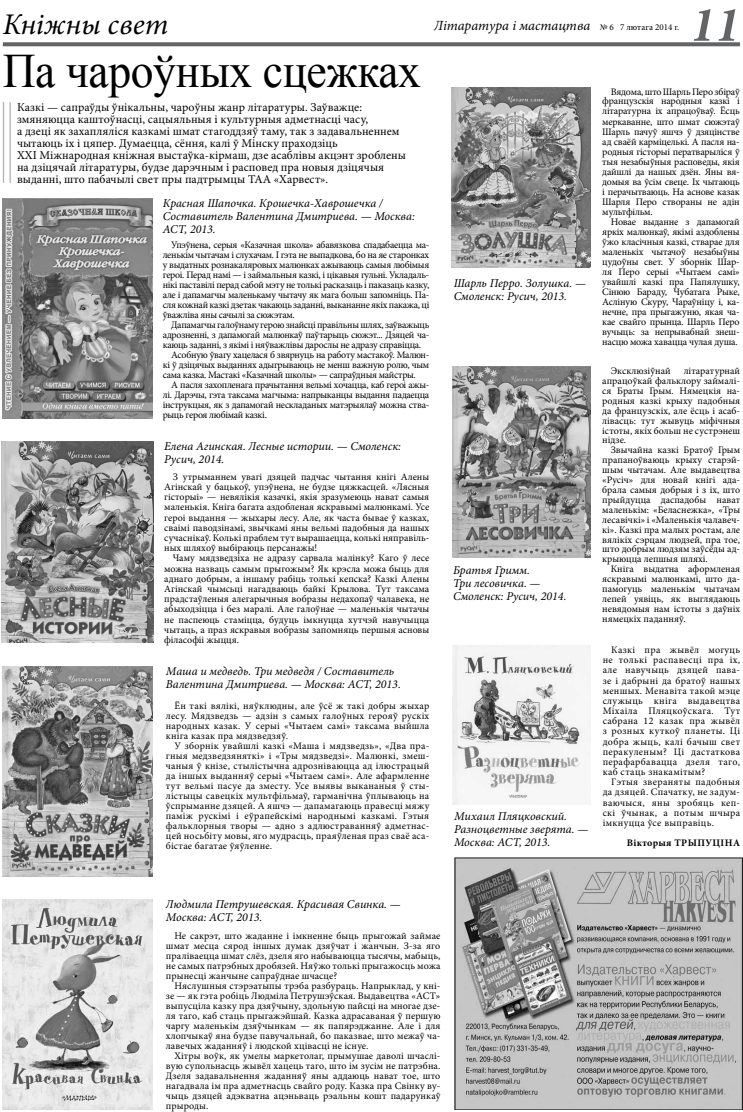
<style>
.page{position:relative;width:743px;height:1112px;background:#fff}
.page>*{position:absolute;margin:0;border:0;box-sizing:border-box;transform-origin:0 0}
.t1{font:italic 700 50px "Minion Pro";color:#626466}
.t2{font:48px "Times New Roman";letter-spacing:-.01em;color:#000;scale:.95 1}
.t3{font:italic 30px "Minion Pro";color:#000}
.t4{font:italic 14px "Minion Pro";color:#000}
.t5{font:12px/12px "Minion Pro";color:#000}
.t6{font:italic 12px/13px "Minion Pro";color:#000}
.t7{font:10px/10px "Minion Pro";letter-spacing:-.01em;color:#000;text-align:justify}
.t8{font:10px "Minion Pro";letter-spacing:-.03em;color:#000}
.t9{font:700 10px "Minion Pro";letter-spacing:.03em;color:#000}
.s1{font-style:normal;font-size:9px}
</style>
<div class="page">
<svg style="left:3px;top:42px;width:737px;height:4px;background:#6d6f71"></svg>
<img style="left:454px;top:857px;width:289px;height:251px">
<img style="left:3px;top:899px;width:150px;height:209px">
<img style="left:3px;top:198px;width:150px;height:220px">
<img style="left:2px;top:441px;width:152px;height:201px">
<img style="left:3px;top:666px;width:150px;height:210px">
<img style="left:453px;top:366px;width:137px;height:191px">
<img style="left:452px;top:87px;width:138px;height:181px">
<img style="left:452px;top:645px;width:138px;height:159px">
<hr style="left:9px;top:102px;width:2px;height:81px;background:#b1b3b6">
<hr style="left:3px;top:102px;width:1px;height:81px;background:#b1b3b6">
<h3 class="t3" style="left:3px;top:3px;width:167px">Кніжны свет</h3>
<h3 class="t4" style="left:434px;top:16px;width:247px">Літаратура і мастацтва <span class="s1">№ 6 7 лютага 2014 г.</span></h3>
<h1 class="t1" style="left:690px;top:-11px;width:51px">11</h1>
<h2 class="t2" style="left:3px;top:39px;width:442px">Па чароўных сцежках</h2>
<p class="t5" style="left:17px;top:101px;width:390px">Казкі — сапраўды ўнікальны, чароўны жанр літаратуры. Заўважце: змяняюцца каштоўнасці, сацыяльныя і культурныя адметнасці часу,<br>а дзеці як захапляліся казкамі шмат стагоддзяў таму, так з задавальненнем чытаюць іх і цяпер. Думаецца, сёння, калі ў Мінску праходзіць<br>ХХІ Міжнародная кніжная выстаўка-кірмаш, дзе асаблівы акцэнт зроблены на дзіцячай літаратуры, будзе дарэчным і расповед пра новыя дзіцячыя выданні, што пабачылі свет пры падтрымцы ТАА «Харвест».</p>
<p class="t6" style="left:163px;top:196px;width:254px">Красная Шапочка. Крошечка-Хаврошечка /<br>Составитель Валентина Дмитриева. — Москва:<br>АСТ, 2013.</p>
<p class="t7" style="left:163px;top:240px;width:268px;text-indent:9px">Упэўнена, серыя «Казачная школа» абавязкова спадабаецца ма&shy;ленькім чытачам і слухачам. І гэта не выпадкова, бо на яе старонках у выдатных рознакаляровых малюнках ажываюць самыя любімыя героі. Перад намі — і займальныя казкі, і цікавыя гульні. Укладаль&shy;нікі паставілі перад сабой мэту не толькі расказаць і паказаць казку, але і дапамагчы маленькаму чытачу як мага больш запомніць. Па&shy;сля кожнай казкі дзетак чакаюць заданні, выкананне якіх пакажа, ці ўважліва яны сачылі за сюжэтам.</p>
<p class="t8" style="left:171px;top:318px;width:259px">Дапамагчы галоўнаму герою знайсці правільны шлях, заўважыць</p>
<p class="t8" style="left:163px;top:328px;width:268px">адрозненні, з дапамогай малюнкаў паўтарыць сюжэт... Дзяцей ча-</p>
<p class="t8" style="left:163px;top:338px;width:260px">каюць заданні, з якімі і няўважлівы дарослы не адразу справіцца.</p>
<p class="t8" style="left:171px;top:348px;width:259px">Асобную ўвагу хацелася б звярнуць на работу мастакоў. Малюн-</p>
<p class="t8" style="left:163px;top:358px;width:268px">кі ў дзіцячых выданнях адыгрываюць не менш важную ролю, чым</p>
<p class="t8" style="left:163px;top:368px;width:255px">сама казка. Мастакі «Казачнай школы» — сапраўдныя майстры.</p>
<p class="t8" style="left:171px;top:378px;width:259px">А пасля захопленага прачытання вельмі хочацца, каб героі ажы-</p>
<p class="t8" style="left:163px;top:388px;width:268px">лі. Дарэчы, гэта таксама магчыма: напрыканцы выдання падаецца</p>
<p class="t8" style="left:163px;top:398px;width:268px">інструкцыя, як з дапамогай нескладаных матэрыялаў можна ства-</p>
<p class="t8" style="left:163px;top:408px;width:106px">рыць героя любімай казкі.</p>
<p class="t6" style="left:164px;top:439px;width:238px">Елена Агинская. Лесные истории. — Смоленск:<br>Русич, 2014.</p>
<p class="t7" style="left:164px;top:471px;width:266px;text-indent:8px">З утрыманнем увагі дзяцей падчас чытання кнігі Алены Агінскай у бацькоў, упэўнена, не будзе цяжкасцей. «Лясныя гісторыі» — невялікія казачкі, якія зразумеюць нават самыя маленькія. Кніга багата аздобленая яскравымі малюнкамі. Усе героі выдання — жыхары лесу. Але, як часта бывае ў казках, сваімі паводзінамі, звычкамі яны вельмі падобныя да нашых сучаснікаў. Колькі праблем тут вырашаецца, колькі няправіль&shy;ных шляхоў выбіраюць персанажы!</p>
<p class="t7" style="left:164px;top:553px;width:266px;text-indent:8px">Чаму мядзведзіха не адразу сарвала малінку? Каго ў лесе можна назваць самым прыгожым? Як крэсла можа быць для аднаго добрым, а іншаму рабіць толькі кепска? Казкі Алены Агінскай чымсьці нагадваюць байкі Крылова. Тут таксама прадстаўленыя алегарычныя вобразы недахопаў чалавека, не абыходзіцца і без маралі. Але галоўнае — маленькія чытачы не паспеюць стаміцца, будуць імкнуцца хутчэй навучыцца чытаць, а праз яскравыя вобразы запомняць першыя асновы філасофіі жыцця.</p>
<p class="t6" style="left:166px;top:664px;width:236px">Маша и медведь. Три медведя / Составитель<br>Валентина Дмитриева. — Москва: АСТ, 2013.</p>
<p class="t7" style="left:166px;top:700px;width:265px;text-indent:8px">Ён такі вялікі, няўклюдны, але ўсё ж такі добры жыхар лесу. Мядзведзь — адзін з самых галоўных герояў рускіх народных казак. У серыі «Чытаем самі» таксама выйшла кніга казак пра мядзведзяў.</p>
<p class="t7" style="left:166px;top:740px;width:265px;text-indent:8px">У зборнік увайшлі казкі «Маша і мядзведзь», «Два пра&shy;гныя медзведзяняткі» і «Тры мядзведзі». Малюнкі, змеш&shy;чаныя ў кнізе, стылістычна адрозніваюцца ад ілюстрацый да іншых выданняў серыі «Чытаем самі». Але афармленне тут вельмі пасуе да зместу. Усе выявы выкананыя ў сты&shy;лістыцы савецкіх мультфільмаў, гарманічна ўплываюць на ўспрыманне дзяцей. А яшчэ — дапамагаюць правесці мяжу паміж рускімі і еўрапейскімі народнымі казкамі. Гэтыя фальклорныя творы — адно з адлюстраванняў адметнас&shy;цей носьбіту мовы, яго мудрасць, праяўленая праз сваё аса&shy;бістае багатае ўяўленне.</p>
<p class="t6" style="left:453px;top:276px;width:134px">Шарль Перро. Золушка. —<br>Смоленск: Русич, 2013.</p>
<p class="t6" style="left:453px;top:563px;width:115px">Братья Гримм.<br>Три лесовичка. —<br>Смоленск: Русич, 2014.</p>
<p class="t6" style="left:454px;top:809px;width:136px">Михаил Пляцковский.<br>Разноцветные зверята. —<br>Москва: АСТ, 2013.</p>
<p class="t7" style="left:602px;top:86px;width:139px;text-indent:9px">Вядома, што Шарль Перо збіраў французскія народныя казкі і літаратурна іх апрацоўваў. Ёсць меркаванне, што шмат сюжэтаў Шарль пачуў яшчэ ў дзяцінстве ад сваёй карміцелькі. А пасля на&shy;родныя гісторыі ператварыліся ў тыя незабыўныя расповеды, якія дайшлі да нашых дзён. Яны вя&shy;домыя ва ўсім свеце. Іх чытаюць і перачытваюць. На аснове казак Шарля Перо створаны не адін мультфільм.</p>
<p class="t7" style="left:602px;top:216px;width:139px;text-indent:9px">Новае выданне з дапамогай яркіх малюнкаў, якімі аздоблены ўжо класічныя казкі, стварае для маленькіх чытачоў незабыўны цудоўны свет. У зборнік Шар&shy;ля Перо серыі «Чытаем самі» увайшлі казкі пра Папялушку, Сінюю Бараду, Чубатага Рыке, Асліную Скуру, Чараўніцу і, ка&shy;нечне, пра прыгажуню, якая ча&shy;кае свайго прынца. Шарль Перо вучыць: за непрывабнай знеш&shy;насцю можа хавацца чулая душа.</p>
<p class="t7" style="left:611px;top:365px;width:61px">Эксклюзіўнай</p>
<p class="t7" style="left:602px;top:366px;width:139px;text-indent:81px">літаратурнай апрацоўкай фальклору займалі&shy;ся Браты Грым. Нямецкія на&shy;родныя казкі крыху падобныя да французскіх, але ёсць і асаб&shy;лівасць: тут жывуць міфічныя істоты, якіх больш не сустрэнеш нідзе.</p>
<p class="t7" style="left:602px;top:445px;width:139px;text-indent:9px">Звычайна казкі Братоў Грым прапаноўваюць крыху старэй&shy;шым чытачам. Але выдавецтва «Русіч» для новай кнігі ада&shy;брала самыя добрыя і з іх, што прыйдуцца даспадобы нават маленькім: «Беласнежка», «Тры лесавічкі» і «Маленькія чалавеч&shy;кі». Казкі пра малых ростам, але вялікіх сэрцам людзей, пра тое, што добрым людзям заўсёды ад&shy;крыюцца лепшыя шляхі.</p>
<p class="t7" style="left:602px;top:564px;width:139px;text-indent:9px">Кніга выдатна аформленая яскравымі малюнкамі, што да&shy;памогуць маленькім чытачам лепей уявіць, як выглядаюць невядомыя нам істоты з даўніх нямецкіх паданняў.</p>
<p class="t7" style="left:602px;top:644px;width:139px;text-indent:9px">Казкі пра жывёл могуць не толькі распавесці пра іх, але навучыць дзяцей пава&shy;зе і дабрыні да братоў нашых меншых. Менавіта такой мэце служыць кніга выдавецтва Міхаіла Пляцкоўскага. Тут сабрана 12 казак пра жывёл з розных куткоў планеты. Ці добра жыць, калі бачыш свет перакуленым? Ці дастаткова перафарбавацца дзеля таго, каб стаць знакамітым?</p>
<p class="t7" style="left:602px;top:776px;width:139px;text-indent:9px">Гэтыя звераняты падобныя да дзяцей. Спачатку, не задум&shy;ваючыся, яны зробяць кеп&shy;скі ўчынак, а потым шчыра імкнуцца ўсе выправіць.</p>
<p class="t9" style="left:627px;top:835px;width:63px">Вікторыя Трыпуціна</p>
<p class="t6" style="left:166px;top:897px;width:236px">Людмила Петрушевская. Красивая Свинка. —<br>Москва: АСТ, 2013.</p>
<p class="t7" style="left:166px;top:930px;width:276px;text-indent:8px">Не сакрэт, што жаданне і імкненне быць прыгожай займае шмат месца сярод іншых думак дзяўчат і жанчын. З-за яго праліваецца шмат слёз, дзеля яго набываюцца тысячы, мабыць, не самых патрэбных дробязей. Няўжо толькі прыгажосць можа прынесці жанчыне сапраўднае шчасце?</p>
<p class="t7" style="left:166px;top:980px;width:276px;text-indent:8px">Няслушныя стэрэатыпы трэба разбураць. Напрыклад, у кні&shy;зе — як гэта робіць Людміла Петрушэўская. Выдавецтва «АСТ» выпусціла казку пра дзяўчыну, здольную пайсці на многае дзе&shy;ля таго, каб стаць прыгажэйшай. Казка адрасаваная ў першую чаргу маленькім дзяўчынкам — як папярэджанне. Але і для хлопчыкаў яна будзе павучальнай, бо паказвае, што межаў ча&shy;лавечых жаданняў і людской хцівасці не існуе.</p>
<p class="t7" style="left:166px;top:1050px;width:276px;text-indent:9px">Хітры воўк, як умелы маркетолаг, прымушае даволі шчаслі&shy;вую супольнасць жывёл хацець таго, што ім зусім не патрэбна.<br>Дзеля задавальнення жаданняў яны аддаюць нават тое, што нагадвала ім пра адметнасць свайго роду. Казка пра Свінку ву&shy;чыць дзяцей адэкватна ацэньваць рэальны кошт падарункаў прыроды.</p>
</div>
